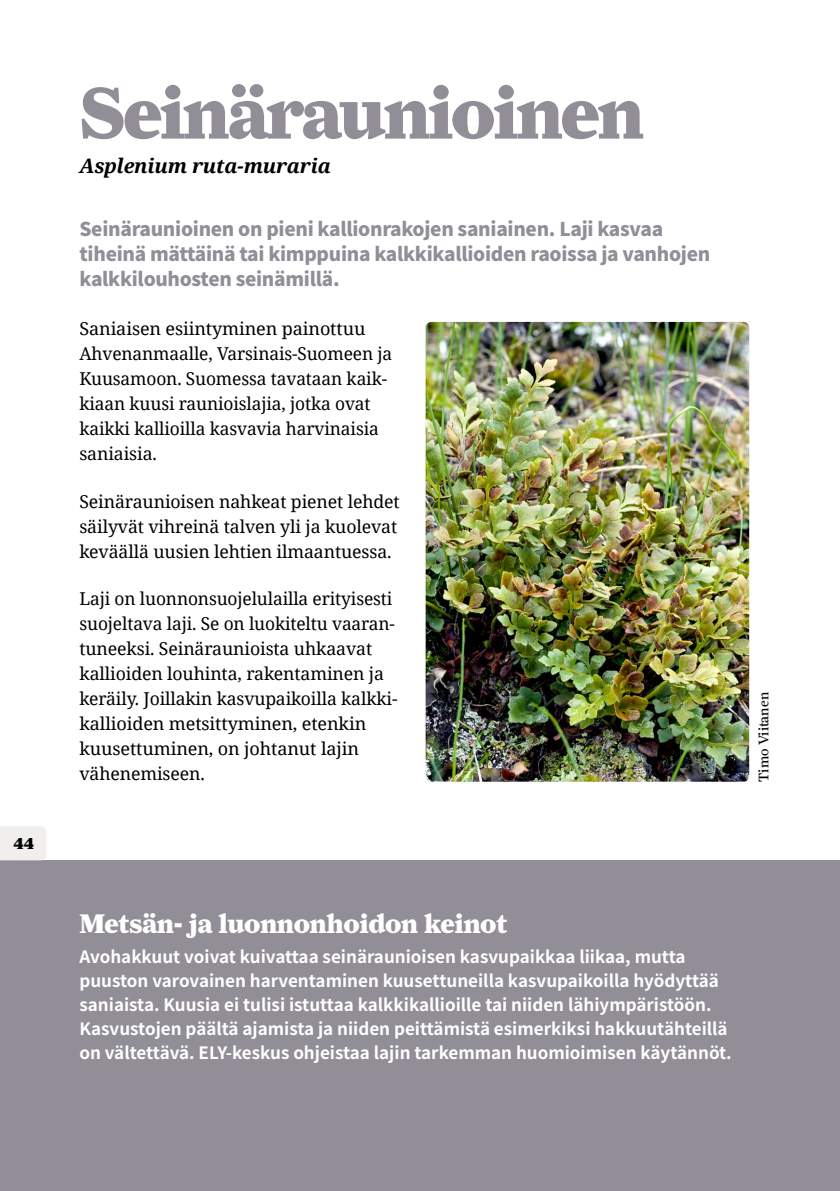
<style>
.page{position:relative;width:840px;height:1191px;background:#fff}
.page>*{position:absolute;margin:0;border:0;box-sizing:border-box;transform-origin:0 0}
.t1{font:900 74px "Farnham Display";letter-spacing:-.02em;color:#918e97}
.t2{font:900 27px "Farnham Display";letter-spacing:.005em;color:#fff}
.t3{font:italic 700 20px "Noto Serif";letter-spacing:-.01em;color:#000}
.t4{font:900 19px/25px "Noto Sans JP";letter-spacing:-.015em;color:#918e97}
.t5{font:17.8px/25px "Noto Serif";letter-spacing:-.01em;color:#000}
.t6{font:700 17px/24px "Noto Sans JP";color:#fff}
.t7{font:900 16px "Farnham Display";color:#000}
.t8{font:14px "Farnham Display";letter-spacing:.005em;color:#000}
</style>
<div class="page">
<div style="left:0;top:860px;width:839px;height:331px;background:#918e97"></div>
<img style="left:425px;top:322px;width:323px;height:459px">
<div style="left:0;top:826px;width:46px;height:34px;background:#f1efec"></div>
<p class="t7" style="left:13px;top:833px;width:22px">44</p>
<h1 class="t1" style="left:79px;top:68px;width:565px">Seinäraunioinen</h1>
<p class="t3" style="left:79px;top:151px;width:253px">Asplenium ruta-muraria</p>
<p class="t4" style="left:79px;top:217px;width:632px">Seinäraunioinen on pieni kallionrakojen saniainen. Laji kasvaa tiheinä mättäinä tai kimppuina kalkkikallioiden raoissa ja vanhojen kalkkilouhosten seinämillä.</p>
<p class="t5" style="left:79px;top:315px;width:314px">Saniaisen esiintyminen painottuu Ahvenanmaalle, Varsinais-Suomeen ja Kuusamoon. Suomessa tavataan kaik&shy;kiaan kuusi raunioislajia, jotka ovat kaikki kallioilla kasvavia harvinaisia saniaisia.</p>
<p class="t5" style="left:79px;top:488px;width:322px">Seinäraunioisen nahkeat pienet lehdet säilyvät vihreinä talven yli ja kuolevat keväällä uusien lehtien ilmaantuessa.</p>
<p class="t5" style="left:79px;top:585px;width:319px">Laji on luonnonsuojelulailla erityisesti suojeltava laji. Se on luokiteltu vaaran&shy;tuneeksi. Seinäraunioista uhkaavat kallioiden louhinta, rakentaminen ja keräily. Joillakin kasvupaikoilla kalkki&shy;kallioiden metsittyminen, etenkin kuusettuminen, on johtanut lajin vähenemiseen.</p>
<p class="t8" style="left:755px;top:781px;width:91px;rotate:-90deg">Timo Viitanen</p>
<h2 class="t2" style="left:79px;top:907px;width:429px">Metsän- ja luonnonhoidon keinot</h2>
<p class="t6" style="left:79px;top:945px;width:653px">Avohakkuut voivat kuivattaa seinäraunioisen kasvupaikkaa liikaa, mutta puuston varovainen harventaminen kuusettuneilla kasvupaikoilla hyödyttää saniaista. Kuusia ei tulisi istuttaa kalkkikallioille tai niiden lähiympäristöön.<br>Kasvustojen päältä ajamista ja niiden peittämistä esimerkiksi hakkuutähteillä on vältettävä. ELY-keskus ohjeistaa lajin tarkemman huomioimisen käytännöt.</p>
</div>
